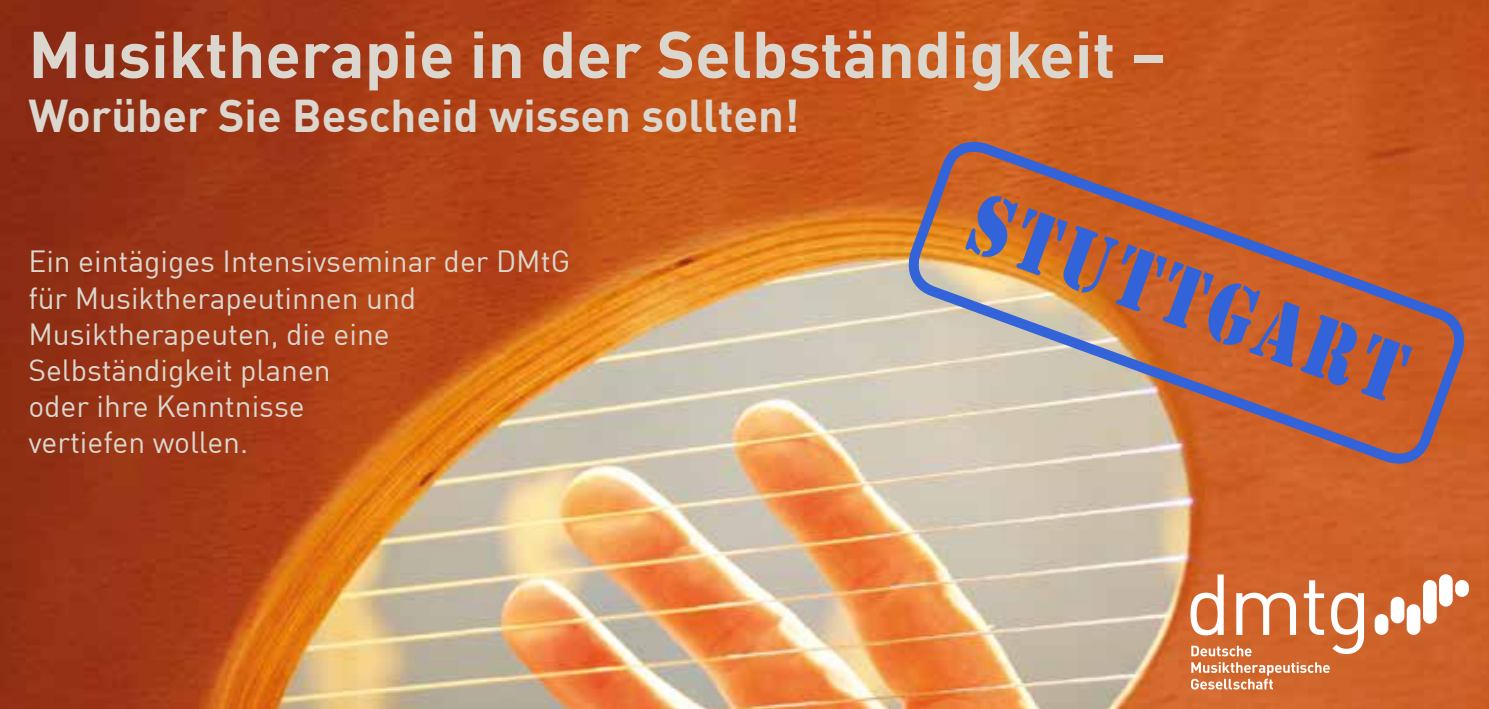
<style>
.page{position:relative;width:1489px;height:709px;background:#fff}
.page>*{position:absolute;margin:0;border:0;box-sizing:border-box;transform-origin:0 0}
.t1{font:90px "Stencil";color:#3263d8;scale:.83 1}
.t2{font:700 65px "DREINULLDIN Offc";color:#dbd7cf}
.t3{font:700 45px "DREINULLDIN Offc";color:#dbd7cf}
.t4{font:30px/36px "DREINULLDIN Offc";color:#dbd7cf}
</style>
<div class="page">
<img style="left:0;top:0;width:1488px;height:709px">
<svg style="left:1190px;top:662px;width:139px;height:27px;background:#db8d62"></svg>
<svg style="left:1190px;top:574px;width:173px;height:82px"></svg>
<div style="left:1374px;top:614px;width:14px;height:21px;background:#fff;border-radius:7px"></div>
<div style="left:1390px;top:597px;width:14px;height:26px;background:#fff;border-radius:7px"></div>
<div style="left:1406px;top:604px;width:14px;height:31px;background:#fff;border-radius:7px"></div>
<div style="left:1422px;top:580px;width:14px;height:43px;background:#fff;border-radius:7px"></div>
<div style="left:1438px;top:574px;width:14px;height:32px;background:#fff;border-radius:7px"></div>
<div style="left:1454px;top:580px;width:14px;height:17px;background:#fff;border-radius:7px"></div>
<svg style="left:902px;top:136px;width:567px;height:335px;background:#c47951"></svg>
<h2 class="t2" style="left:28px;top:12px;width:1138px">Musiktherapie in der Selbständigkeit –</h2>
<h3 class="t3" style="left:28px;top:86px;width:772px">Worüber Sie Bescheid wissen sollten!</h3>
<p class="t4" style="left:28px;top:243px;width:543px">Ein eintägiges Intensivseminar der DMtG für Musiktherapeutinnen und<br>Musiktherapeuten, die eine<br>Selbständigkeit planen<br>oder ihre Kenntnisse<br>vertiefen wollen.</p>
<h1 class="t1" style="left:990px;top:171px;width:554px;rotate:20deg">Stuttgart</h1>
</div>
